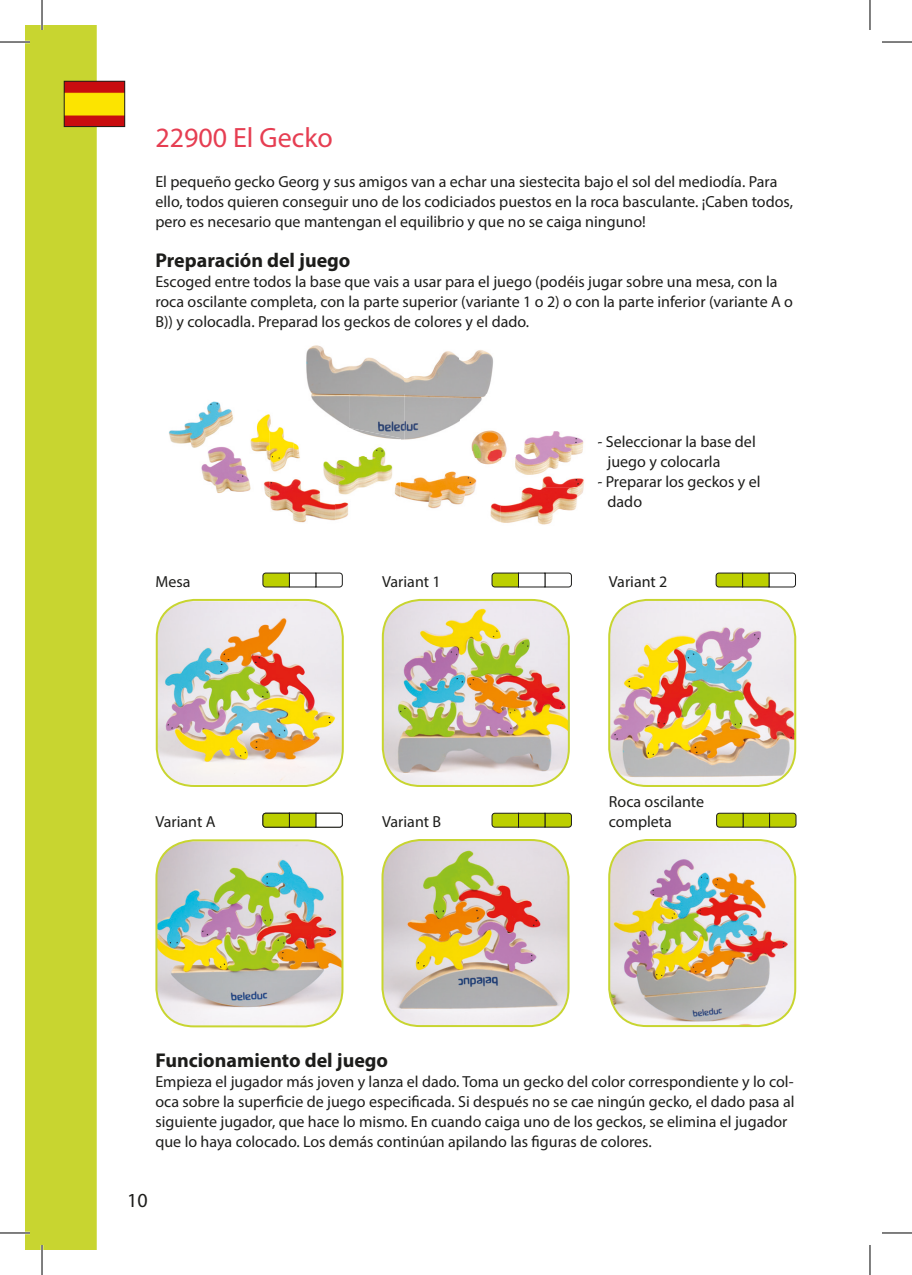
<style>
.page{position:relative;width:912px;height:1275px;background:#fff}
.page>*{position:absolute;margin:0;border:0;box-sizing:border-box;transform-origin:0 0}
.t1{font:28px "Myriad Pro";color:#e63e52}
.t2{font:700 20px "Myriad Pro";color:#1d1d1b}
.t3{font:20px "Myriad Pro";color:#1d1d1b}
.t4{font:16px/20px "Myriad Pro";color:#1d1d1b}
</style>
<div class="page">
<div style="left:25px;top:25px;width:72px;height:1225px;background:#c8d530"></div>
<img style="left:66px;top:83px;width:57px;height:42px">
<div style="left:64px;top:81px;width:61px;height:46px;border:1px solid #1d1d1b"></div>
<img style="left:306px;top:345px;width:187px;height:49px">
<img style="left:311px;top:394px;width:38px;height:33px">
<img style="left:349px;top:394px;width:137px;height:46px">
<img style="left:345px;top:328px;width:125px;height:3px">
<img style="left:462px;top:421px;width:43px;height:38px">
<img style="left:401px;top:457px;width:100px;height:52px">
<img style="left:462px;top:451px;width:39px;height:6px">
<img style="left:169px;top:401px;width:100px;height:90px">
<img style="left:269px;top:412px;width:66px;height:111px">
<img style="left:335px;top:457px;width:58px;height:63px">
<img style="left:216px;top:491px;width:54px;height:30px">
<img style="left:294px;top:417px;width:53px;height:40px">
<img style="left:348px;top:427px;width:53px;height:30px">
<img style="left:384px;top:469px;width:17px;height:48px">
<img style="left:505px;top:431px;width:93px;height:56px">
<img style="left:501px;top:487px;width:83px;height:38px">
<svg style="left:597px;top:456px;width:2px;height:31px"></svg>
<img style="left:511px;top:431px;width:4px;height:26px">
<img style="left:476px;top:495px;width:25px;height:27px">
<img style="left:157px;top:601px;width:186px;height:183px">
<div style="left:156px;top:599px;width:188px;height:188px;border:2px solid #c8d530;border-radius:38px"></div>
<img style="left:383px;top:600px;width:186px;height:186px">
<div style="left:382px;top:599px;width:188px;height:188px;border:2px solid #c8d530;border-radius:38px"></div>
<img style="left:158px;top:841px;width:184px;height:185px">
<div style="left:155px;top:839px;width:188px;height:188px;border:2px solid #c8d530;border-radius:38px"></div>
<img style="left:609px;top:841px;width:186px;height:185px">
<div style="left:608px;top:839px;width:188px;height:188px;border:2px solid #c8d530;border-radius:38px"></div>
<img style="left:609px;top:600px;width:186px;height:186px">
<div style="left:608px;top:599px;width:188px;height:188px;border:2px solid #c8d530;border-radius:38px"></div>
<img style="left:383px;top:840px;width:185px;height:186px">
<div style="left:381px;top:839px;width:188px;height:188px;border:2px solid #c8d530;border-radius:38px"></div>
<svg style="left:544px;top:812px;width:28px;height:15px"></svg>
<div style="left:518px;top:813px;width:27px;height:14px;background:#bccf00"></div>
<div style="left:518px;top:813px;width:27px;height:14px;border:1px solid #1d1d1b"></div>
<svg style="left:491px;top:812px;width:28px;height:15px"></svg>
<svg style="left:769px;top:812px;width:27px;height:15px"></svg>
<div style="left:743px;top:813px;width:26px;height:14px;background:#bccf00"></div>
<div style="left:743px;top:813px;width:27px;height:14px;border:1px solid #1d1d1b"></div>
<svg style="left:716px;top:812px;width:27px;height:15px"></svg>
<svg style="left:315px;top:812px;width:28px;height:15px"></svg>
<div style="left:289px;top:813px;width:27px;height:14px;background:#bccf00"></div>
<div style="left:289px;top:813px;width:27px;height:14px;border:1px solid #1d1d1b"></div>
<svg style="left:262px;top:812px;width:28px;height:15px"></svg>
<svg style="left:768px;top:572px;width:28px;height:15px"></svg>
<div style="left:742px;top:573px;width:27px;height:14px;background:#bccf00"></div>
<svg style="left:715px;top:572px;width:28px;height:15px"></svg>
<svg style="left:315px;top:572px;width:28px;height:15px"></svg>
<svg style="left:262px;top:572px;width:28px;height:15px"></svg>
<svg style="left:544px;top:572px;width:28px;height:15px"></svg>
<svg style="left:491px;top:572px;width:28px;height:15px"></svg>
<hr style="left:0;top:41px;width:30px;height:2px;background:#fff">
<hr style="left:0;top:1231px;width:30px;height:3px;background:#fff">
<hr style="left:41px;top:0;width:2px;height:30px;background:#fff">
<hr style="left:41px;top:1245px;width:2px;height:30px;background:#fff">
<hr style="left:0;top:42px;width:30px;height:1px;background:#000">
<hr style="left:882px;top:42px;width:30px;height:1px;background:#000">
<hr style="left:0;top:1232px;width:30px;height:1px;background:#000">
<hr style="left:882px;top:1232px;width:30px;height:1px;background:#000">
<hr style="left:42px;top:0;width:1px;height:30px;background:#000">
<hr style="left:42px;top:1245px;width:1px;height:30px;background:#000">
<hr style="left:869px;top:0;width:1px;height:30px;background:#000">
<hr style="left:869px;top:1245px;width:1px;height:30px;background:#000">
<h1 class="t1" style="left:155px;top:120px;width:179px">22900 El Gecko</h1>
<p class="t4" style="left:155px;top:171px;width:639px">El pequeño gecko Georg y sus amigos van a echar una siestecita bajo el sol del mediodía. Para ello, todos quieren conseguir uno de los codiciados puestos en la roca basculante. ¡Caben todos, pero es necesario que mantengan el equilibrio y que no se caiga ninguno!</p>
<p class="t2" style="left:155px;top:247px;width:196px">Preparación del juego</p>
<p class="t4" style="left:155px;top:271px;width:639px">Escoged entre todos la base que vais a usar para el juego (podéis jugar sobre una mesa, con la roca oscilante completa, con la parte superior (variante 1 o 2) o con la parte inferior (variante A o<br>B)) y colocadla. Preparad los geckos de colores y el dado.</p>
<p class="t4" style="left:155px;top:571px;width:37px">Mesa</p>
<p class="t4" style="left:155px;top:811px;width:62px">Variant A</p>
<p class="t4" style="left:382px;top:571px;width:60px">Variant 1</p>
<p class="t4" style="left:382px;top:811px;width:61px">Variant B</p>
<p class="t4" style="left:607px;top:431px;width:150px;text-indent:-10px">- Seleccionar la base del juego y colocarla</p>
<p class="t4" style="left:607px;top:471px;width:154px;text-indent:-10px">- Preparar los geckos y el dado</p>
<p class="t4" style="left:609px;top:571px;width:60px">Variant 2</p>
<p class="t4" style="left:609px;top:791px;width:97px">Roca oscilante completa</p>
<p class="t2" style="left:155px;top:1047px;width:234px">Funcionamiento del juego</p>
<p class="t4" style="left:155px;top:1071px;width:640px">Empieza el jugador más joven y lanza el dado. Toma un gecko del color correspondiente y lo col&shy;oca sobre la superficie de juego especificada. Si después no se cae ningún gecko, el dado pasa al siguiente jugador, que hace lo mismo. En cuando caiga uno de los geckos, se elimina el jugador que lo haya colocado. Los demás continúan apilando las figuras de colores.</p>
<p class="t3" style="left:127px;top:1188px;width:22px">10</p>
</div>
